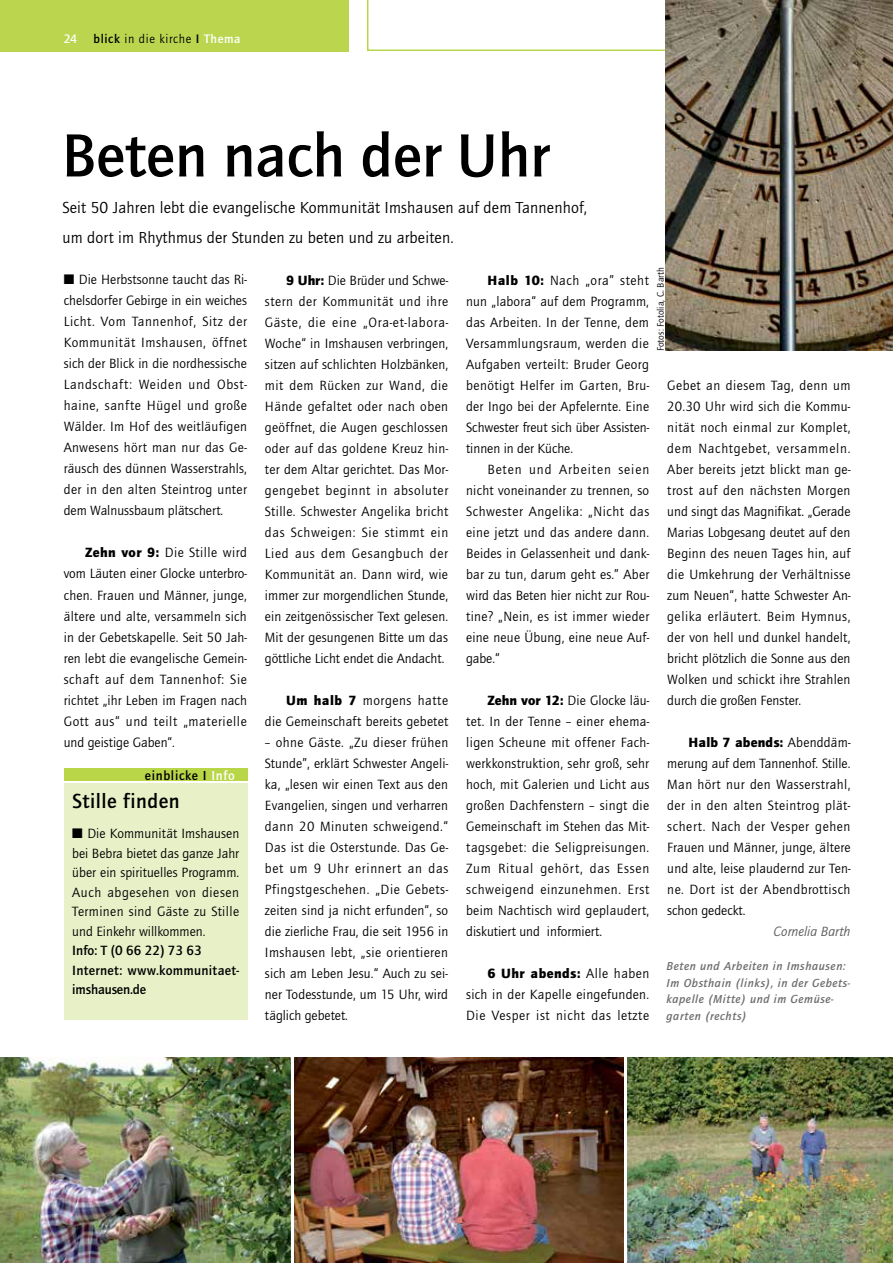
<style>
.page{position:relative;width:893px;height:1263px;background:#fff}
.page>*{position:absolute;margin:0;border:0;box-sizing:border-box;transform-origin:0 0}
.t1{font:700 63px "Quay Itc T";color:#000}
.t2{font:700 21px "Quay Itc T";letter-spacing:.025em;color:#000}
.t3{font:16.5px/30px "Quay Itc T";letter-spacing:.01em;color:#000}
.t4{font:13.8px/21px "Quay Itc T";letter-spacing:.015em;color:#000;text-align:justify}
.t5{font:700 13.8px/19.5px "Quay Itc T";letter-spacing:.015em;color:#000}
.t6{font:italic 13.8px "Quay Itc T";color:#58595b}
.t7{font:700 13.5px "Quay Itc T";letter-spacing:.05em;color:#000}
.t8{font:12.75px "Quay Itc T";letter-spacing:.05em;color:#000}
.t9{font:700 12.75px "Quay Itc T";color:#fff}
.t10{font:italic 700 12px/16.5px "Quay Itc T";letter-spacing:.05em;color:#6d6e71}
.t11{font:9.75px "Quay Itc T";color:#000}
.s1{font-weight:700}
.s2{font-weight:700;color:#fff}
.s3{font-weight:900}
.s4{color:#fff}
</style>
<div class="page">
<div style="left:0;top:0;width:348px;height:51px;background:#bbd64e"></div>
<svg style="left:367px;top:0;width:299px;height:51px"></svg>
<img style="left:666px;top:0;width:227px;height:351px">
<div style="left:64px;top:783px;width:184px;height:237px;background:#e7f0c7"></div>
<div style="left:64px;top:768px;width:184px;height:13px;background:#b9d548"></div>
<img style="left:0;top:1057px;width:290px;height:206px">
<img style="left:294px;top:1057px;width:329px;height:206px">
<img style="left:627px;top:1057px;width:266px;height:206px">
<p class="t9" style="left:64px;top:31px;width:15px">24</p>
<p class="t8" style="left:94px;top:31px;width:149px"><span class="s1">blick</span> in die kirche <span class="s1">I</span> <span class="s2">Thema</span></p>
<h1 class="t1" style="left:62px;top:119px;width:489px">Beten nach der Uhr</h1>
<p class="t3" style="left:62px;top:192px;width:526px">Seit 50 Jahren lebt die evangelische Kommunität Imshausen auf dem Tannenhof, um dort im Rhythmus der Stunden zu beten und zu arbeiten.</p>
<p class="t4" style="left:64px;top:269px;width:185px">■ Die Herbstsonne taucht das Ri&shy;chelsdorfer Gebirge in ein weiches Licht. Vom Tannenhof, Sitz der Kommunität Imshausen, öffnet sich der Blick in die nordhessische Landschaft: Weiden und Obst&shy;haine, sanfte Hügel und große Wälder. Im Hof des weitläufigen Anwesens hört man nur das Ge&shy;räusch des dünnen Wasserstrahls, der in den alten Steintrog unter dem Walnussbaum plätschert.</p>
<p class="t4" style="left:64px;top:542px;width:185px;text-indent:21px"><span class="s3">Zehn vor 9:</span> Die Stille wird vom Läuten einer Glocke unterbro&shy;chen. Frauen und Männer, junge, ältere und alte, versammeln sich in der Gebetskapelle. Seit 50 Jah&shy;ren lebt die evangelische Gemein&shy;schaft auf dem Tannenhof: Sie richtet „ihr Leben im Fragen nach Gott aus“ und teilt „materielle und geistige Gaben“.</p>
<p class="t7" style="left:145px;top:767px;width:92px">einblicke I <span class="s4">Info</span></p>
<h2 class="t2" style="left:72px;top:789px;width:109px">Stille finden</h2>
<p class="t4" style="left:72px;top:824px;width:168px;line-height:19.5px">■ Die Kommunität Imshausen bei Bebra bietet das ganze Jahr über ein spirituelles Programm.<br>Auch abgesehen von diesen Terminen sind Gäste zu Stille und Einkehr willkommen.</p>
<p class="t5" style="left:72px;top:941px;width:168px">Info: T (0 66 22) 73 63<br>Internet: www.kommunitaet&shy;imshausen.de</p>
<p class="t4" style="left:265px;top:269px;width:185px;text-indent:21px"><span class="s3">9 Uhr:</span> Die Brüder und Schwe&shy;stern der Kommunität und ihre Gäste, die eine „Ora-et-labora-Woche“ in Imshausen verbringen, sitzen auf schlichten Holzbänken, mit dem Rücken zur Wand, die Hände gefaltet oder nach oben geöffnet, die Augen geschlossen oder auf das goldene Kreuz hin&shy;ter dem Altar gerichtet. Das Mor&shy;gengebet beginnt in absoluter Stille. Schwester Angelika bricht das Schweigen: Sie stimmt ein Lied aus dem Gesangbuch der Kommunität an. Dann wird, wie immer zur morgendlichen Stunde, ein zeitgenössischer Text gelesen.<br>Mit der gesungenen Bitte um das göttliche Licht endet die Andacht.</p>
<p class="t4" style="left:265px;top:689px;width:185px;text-align:right"><span class="s3">Um halb 7</span> morgens hatte<br>die Gemeinschaft bereits gebetet</p>
<p class="t4" style="left:265px;top:731px;width:185px">– ohne Gäste. „Zu dieser frühen Stunde”, erklärt Schwester Angeli&shy;ka, „lesen wir einen Text aus den Evangelien, singen und verharren dann 20 Minuten schweigend.“ Das ist die Osterstunde. Das Ge&shy;bet um 9 Uhr erinnert an das Pfingstgeschehen. „Die Gebets&shy;zeiten sind ja nicht erfunden“, so die zierliche Frau, die seit 1956 in Imshausen lebt, „sie orientieren sich am Leben Jesu.“ Auch zu sei&shy;ner Todesstunde, um 15 Uhr, wird täglich gebetet.</p>
<p class="t11" style="left:655px;top:351px;width:86px;rotate:-90deg">Fotos: Fotolia, C. Barth</p>
<p class="t4" style="left:466px;top:269px;width:185px;text-indent:21px"><span class="s3">Halb 10:</span> Nach „ora” steht nun „labora“ auf dem Programm, das Arbeiten. In der Tenne, dem Versammlungsraum, werden die Aufgaben verteilt: Bruder Georg benötigt Helfer im Garten, Bru&shy;der Ingo bei der Apfelernte. Eine Schwester freut sich über Assisten&shy;tinnen in der Küche.</p>
<p class="t4" style="left:466px;top:458px;width:185px;text-indent:21px">Beten und Arbeiten seien nicht voneinander zu trennen, so Schwester Angelika: „Nicht das eine jetzt und das andere dann.<br>Beides in Gelassenheit und dank&shy;bar zu tun, darum geht es.” Aber wird das Beten hier nicht zur Rou&shy;tine? „Nein, es ist immer wieder eine neue Übung, eine neue Auf&shy;gabe.“</p>
<p class="t4" style="left:466px;top:690px;width:185px;text-indent:21px"><span class="s3">Zehn vor 12:</span> Die Glocke läu&shy;tet. In der Tenne – einer ehema&shy;ligen Scheune mit offener Fach&shy;werkkonstruktion, sehr groß, sehr hoch, mit Galerien und Licht aus großen Dachfenstern – singt die Gemeinschaft im Stehen das Mit&shy;tagsgebet: die Seligpreisungen.<br>Zum Ritual gehört, das Essen schweigend einzunehmen. Erst beim Nachtisch wird geplaudert, diskutiert und informiert.</p>
<p class="t4" style="left:466px;top:963px;width:185px;text-indent:21px"><span class="s3">6 Uhr abends:</span> Alle haben sich in der Kapelle eingefunden.<br>Die Vesper ist nicht das letzte</p>
<p class="t4" style="left:667px;top:375px;width:185px">Gebet an diesem Tag, denn um 20.30 Uhr wird sich die Kommu&shy;nität noch einmal zur Komplet, dem Nachtgebet, versammeln.<br>Aber bereits jetzt blickt man ge&shy;trost auf den nächsten Morgen und singt das Magnifikat. „Gerade Marias Lobgesang deutet auf den Beginn des neuen Tages hin, auf die Umkehrung der Verhältnisse zum Neuen“, hatte Schwester An&shy;gelika erläutert. Beim Hymnus, der von hell und dunkel handelt, bricht plötzlich die Sonne aus den Wolken und schickt ihre Strahlen durch die großen Fenster.</p>
<p class="t4" style="left:667px;top:732px;width:185px;text-indent:21px"><span class="s3">Halb 7 abends:</span> Abenddäm&shy;merung auf dem Tannenhof. Stille.<br>Man hört nur den Wasserstrahl, der in den alten Steintrog plät&shy;schert. Nach der Vesper gehen Frauen und Männer, junge, ältere und alte, leise plaudernd zur Ten&shy;ne. Dort ist der Abendbrottisch schon gedeckt.</p>
<p class="t6" style="left:773px;top:923px;width:79px">Cornelia Barth</p>
<p class="t10" style="left:666px;top:958px;width:185px">Beten und Arbeiten in Imshausen:<br>Im Obsthain (links), in der Gebets&shy;kapelle (Mitte) und im Gemüse&shy;garten (rechts)</p>
</div>
